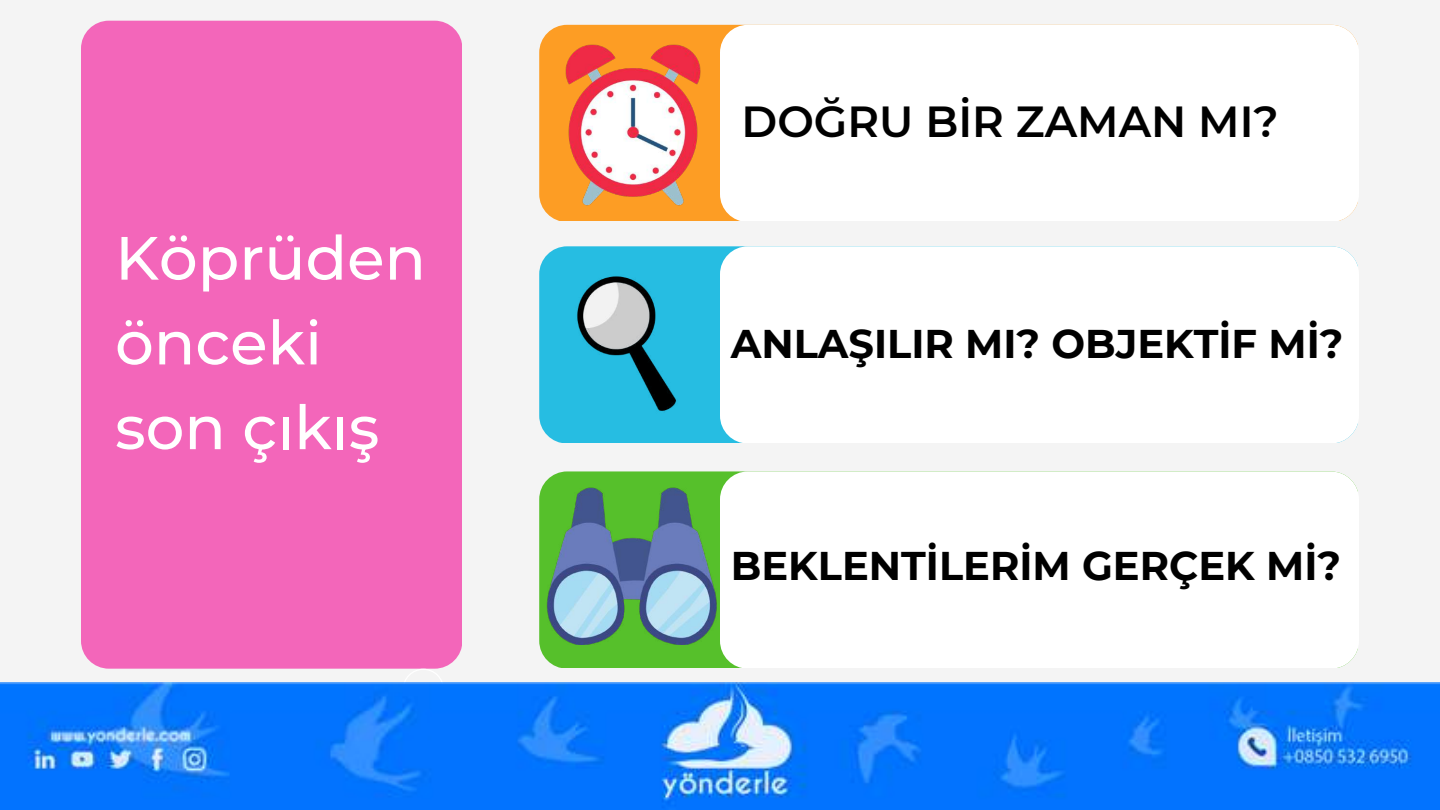
<style>
.page{position:relative;width:1440px;height:810px;background:#f4f4f4}
.page>*{position:absolute;margin:0;border:0;box-sizing:border-box;transform-origin:0 0}
.t1{font:500 61px/84.8px "Montserrat";color:#fff}
.t2{font:600 43.4px "Montserrat";color:#000}
.t3{font:700 40px "Montserrat";color:#000}
</style>
<div class="page">
<div style="left:81px;top:21px;width:381px;height:648px;background:#f366ba;border-radius:28px"></div>
<div style="left:539px;top:25px;width:181px;height:196px;background:#fd9d24"></div>
<div style="left:720px;top:25px;width:639px;height:196px;background:#fff"></div>
<div style="left:539px;top:246px;width:181px;height:197px;background:#26bde2"></div>
<div style="left:720px;top:246px;width:639px;height:197px;background:#fff"></div>
<svg style="left:539px;top:471px;width:181px;height:197px;fill:#56c02b"></svg>
<div style="left:720px;top:471px;width:639px;height:197px;background:#fff"></div>
<img style="left:0;top:682px;width:1440px;height:128px">
<img style="left:562px;top:41px;width:142px;height:165px">
<img style="left:563px;top:263px;width:140px;height:164px">
<img style="left:544px;top:480px;width:176px;height:164px">
<h1 class="t1" style="left:115px;top:215px;width:312px">Köprüden önceki son çıkış</h1>
<p class="t2" style="left:741px;top:95px;width:539px">DOĞRU BİR ZAMAN MI?</p>
<p class="t3" style="left:731px;top:320px;width:614px">ANLAŞILIR MI? OBJEKTİF Mİ?</p>
<p class="t3" style="left:731px;top:541px;width:612px">BEKLENTİLERİM GERÇEK Mİ?</p>
</div>
